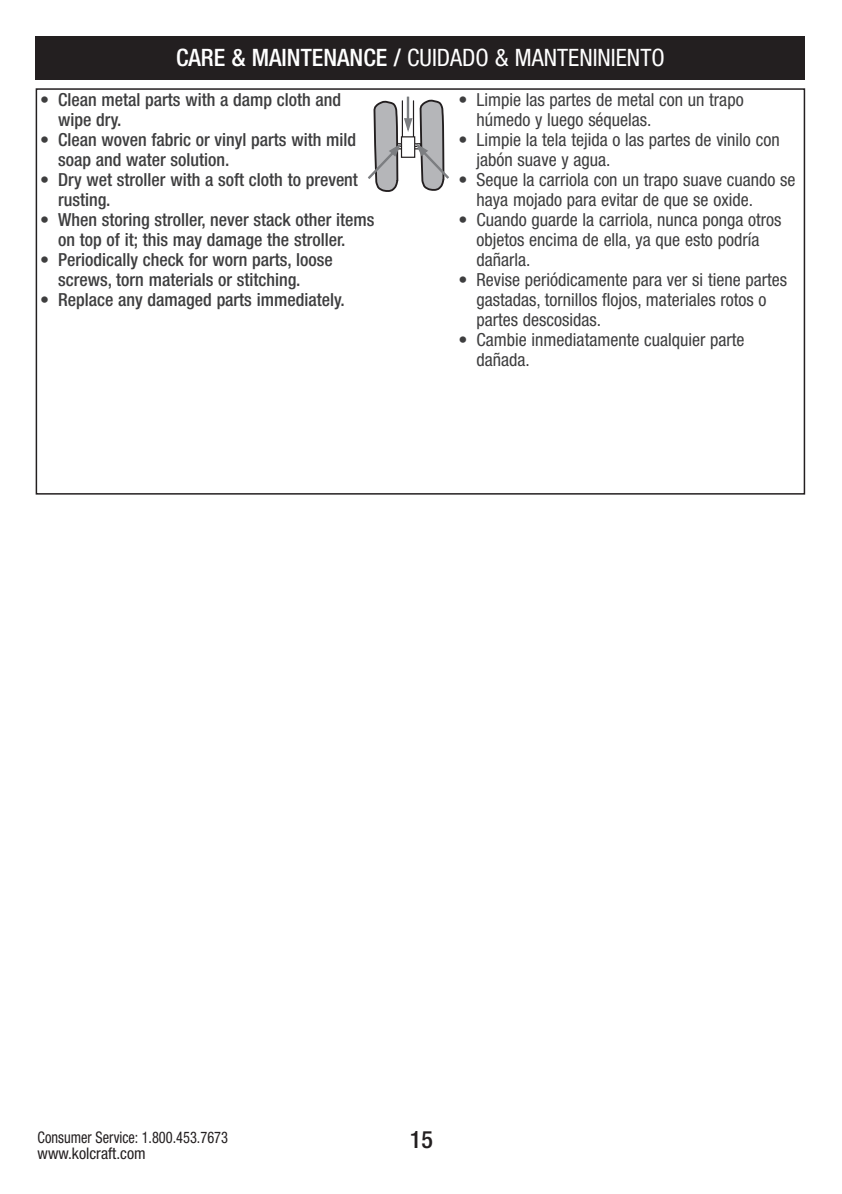
<style>
.page{position:relative;width:842px;height:1194px;background:#fff}
.page>*{position:absolute;margin:0;border:0;box-sizing:border-box;transform-origin:0 0}
.t1{font:condensed 24px "Helvetica Neue";color:#fff}
.t2{font:500 condensed 24px "Helvetica Neue";color:#231f20}
.t3{font:condensed 18px/20px "Helvetica Neue";color:#3e3e3f}
.t4{font:500 condensed 18px/20px "Helvetica Neue";color:#3e3e3f}
.t5{font:condensed 16px "Helvetica Neue";color:#231f20;scale:.9 1}
.t6{font:condensed 16px "Helvetica Neue";color:#231f20}
.s1{font-weight:500}
</style>
<div class="page">
<div style="left:36px;top:88px;width:769px;height:406px;border:2px solid #231f20"></div>
<div style="left:36px;top:37px;width:769px;height:43px;background:#231f20"></div>
<hr style="left:407px;top:97px;width:2px;height:28px;background:#7c7e81">
<svg style="left:368px;top:98px;width:81px;height:94px"></svg>
<h1 class="t1" style="left:176px;top:49px;width:490px"><span class="s1">CARE &amp; MAINTENANCE /</span> CUIDADO &amp; MANTENINIENTO</h1>
<p class="t4" style="left:58px;top:91px;width:285px;text-indent:-18px">• Clean metal parts with a damp cloth and wipe dry.</p>
<p class="t4" style="left:58px;top:131px;width:299px;text-indent:-18px">• Clean woven fabric or vinyl parts with mild soap and water solution.</p>
<p class="t4" style="left:58px;top:171px;width:301px;text-indent:-18px">• Dry wet stroller with a soft cloth to prevent rusting.</p>
<p class="t4" style="left:58px;top:211px;width:318px;text-indent:-18px">• When storing stroller, never stack other items on top of it; this may damage the stroller.</p>
<p class="t4" style="left:58px;top:251px;width:276px;text-indent:-18px">• Periodically check for worn parts, loose screws, torn materials or stitching.</p>
<p class="t4" style="left:40px;top:291px;width:306px">• Replace any damaged parts immediately.</p>
<p class="t3" style="left:476px;top:91px;width:269px;text-indent:-18px">• Limpie las partes de metal con un trapo húmedo y luego séquelas.</p>
<p class="t3" style="left:476px;top:131px;width:305px;text-indent:-18px">• Limpie la tela tejida o las partes de vinilo con jabón suave y agua.</p>
<p class="t3" style="left:476px;top:171px;width:321px;text-indent:-18px">• Seque la carriola con un trapo suave cuando se haya mojado para evitar de que se oxide.</p>
<p class="t3" style="left:476px;top:211px;width:306px;text-indent:-18px">• Cuando guarde la carriola, nunca ponga otros objetos encima de ella, ya que esto podría dañarla.</p>
<p class="t3" style="left:476px;top:271px;width:312px;text-indent:-18px">• Revise periódicamente para ver si tiene partes gastadas, tornillos flojos, materiales rotos o partes descosidas.</p>
<p class="t3" style="left:476px;top:331px;width:269px;text-indent:-18px">• Cambie inmediatamente cualquier parte dañada.</p>
<p class="t5" style="left:38px;top:1131px;width:213px">Consumer Service: 1.800.453.7673</p>
<h1 class="t2" style="left:410px;top:1131px;width:25px">15</h1>
<p class="t6" style="left:38px;top:1147px;width:110px">www.kolcraft.com</p>
</div>
